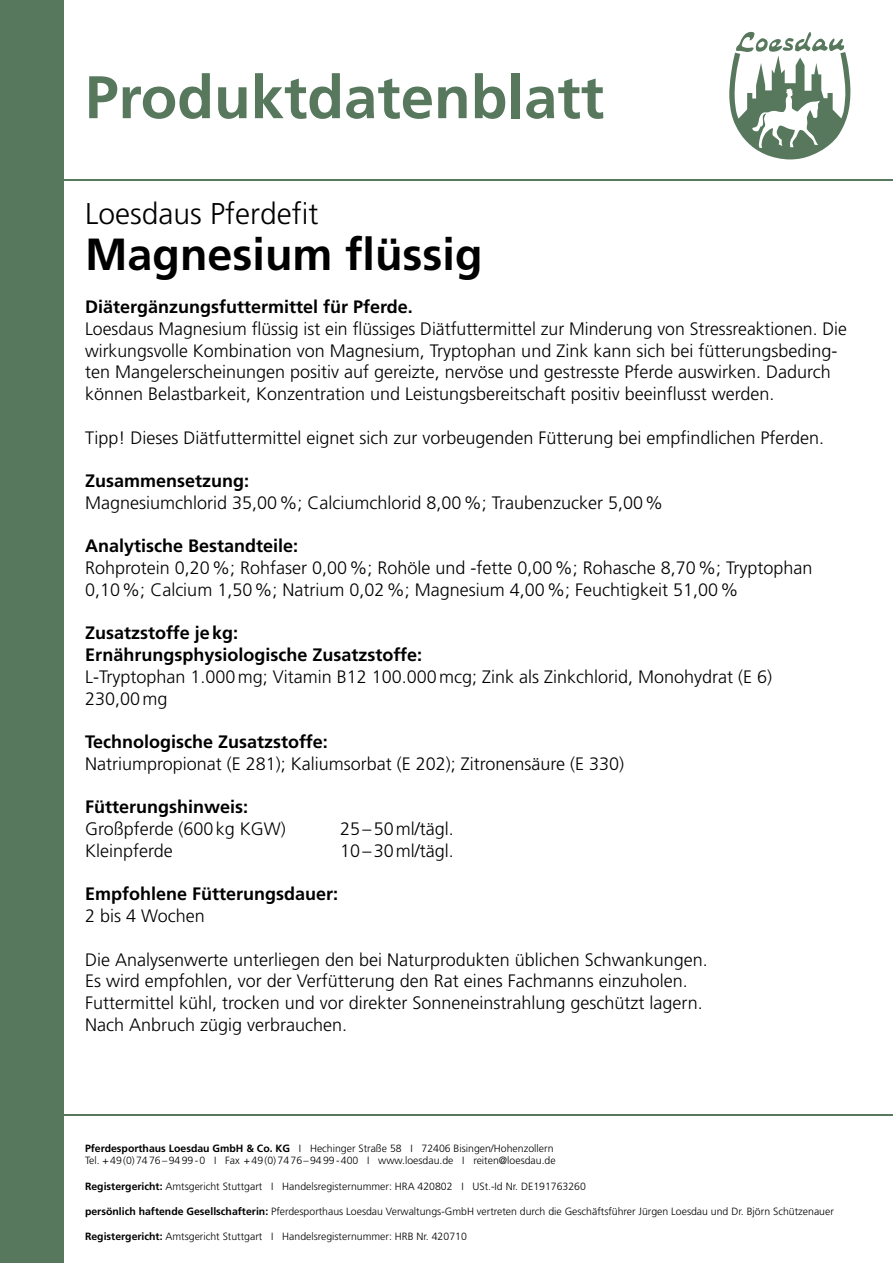
<style>
.page{position:relative;width:893px;height:1263px;background:#fff}
.page>*{position:absolute;margin:0;border:0;box-sizing:border-box;transform-origin:0 0}
.t1{font:700 60px "Frutiger LT Std";color:#57785d}
.t2{font:700 45px "Frutiger LT Std";color:#000}
.t3{font:300 30px "Frutiger LT Std";color:#000}
.t4{font:300 18px/21.8px "Frutiger LT Std";color:#000}
.t5{font:700 18px/21.8px "Frutiger LT Std";color:#000}
.t6{font:300 10.5px/12.6px "Frutiger LT Std";color:#000}
.s1{font-weight:700}
</style>
<div class="page">
<svg style="left:729px;top:31px;width:122px;height:128px"></svg>
<hr style="left:0;top:180px;width:893px;height:1px;background:#57785d">
<hr style="left:0;top:1114px;width:893px;height:1px;background:#57785d">
<div style="left:0;top:0;width:64px;height:1263px;background:#57785d"></div>
<h1 class="t1" style="left:85px;top:62px;width:521px">Produktdatenblatt</h1>
<h3 class="t3" style="left:85px;top:197px;width:235px">Loesdaus Pferdefit</h3>
<h2 class="t2" style="left:85px;top:227px;width:399px">Magnesium flüssig</h2>
<p class="t5" style="left:85px;top:296px;width:329px">Diätergänzungsfuttermittel für Pferde.</p>
<p class="t4" style="left:85px;top:318px;width:763px">Loesdaus Magnesium flüssig ist ein flüssiges Diätfuttermittel zur Minderung von Stressreaktionen. Die wirkungsvolle Kombination von Magnesium, Tryptophan und Zink kann sich bei fütterungsbeding&shy;ten Mangelerscheinungen positiv auf gereizte, nervöse und gestresste Pferde auswirken. Dadurch können Belastbarkeit, Konzentration und Leistungsbereitschaft positiv beeinflusst werden.</p>
<p class="t4" style="left:85px;top:427px;width:741px">Tipp! Dieses Diätfuttermittel eignet sich zur vorbeugenden Fütterung bei empfindlichen Pferden.</p>
<p class="t5" style="left:85px;top:470px;width:166px">Zusammensetzung:</p>
<p class="t4" style="left:85px;top:492px;width:580px">Magnesiumchlorid 35,00%; Calciumchlorid 8,00%; Traubenzucker 5,00%</p>
<p class="t5" style="left:85px;top:535px;width:215px">Analytische Bestandteile:</p>
<p class="t4" style="left:85px;top:557px;width:729px">Rohprotein 0,20%; Rohfaser 0,00%; Rohöle und -fette 0,00%; Rohasche 8,70%; Tryptophan<br>0,10%; Calcium 1,50%; Natrium 0,02%; Magnesium 4,00%; Feuchtigkeit 51,00%</p>
<p class="t5" style="left:85px;top:622px;width:339px">Zusatzstoffe jekg:<br>Ernährungsphysiologische Zusatzstoffe:</p>
<p class="t4" style="left:85px;top:666px;width:689px">L-Tryptophan 1.000mg; Vitamin B12 100.000mcg; Zink als Zinkchlorid, Monohydrat (E 6)<br>230,00mg</p>
<p class="t5" style="left:85px;top:731px;width:244px">Technologische Zusatzstoffe:</p>
<p class="t4" style="left:85px;top:753px;width:541px">Natriumpropionat (E 281); Kaliumsorbat (E 202); Zitronensäure (E 330)</p>
<p class="t5" style="left:85px;top:796px;width:165px">Fütterungshinweis:</p>
<p class="t4" style="left:85px;top:818px;width:202px">Großpferde (600kg KGW)</p>
<p class="t4" style="left:340px;top:818px;width:115px">25–50ml/tägl.</p>
<p class="t4" style="left:85px;top:840px;width:89px">Kleinpferde</p>
<p class="t4" style="left:340px;top:840px;width:115px">10–30ml/tägl.</p>
<p class="t5" style="left:85px;top:883px;width:255px">Empfohlene Fütterungsdauer:</p>
<p class="t4" style="left:85px;top:905px;width:121px">2 bis 4 Wochen</p>
<p class="t4" style="left:85px;top:949px;width:624px">Die Analysenwerte unterliegen den bei Naturprodukten üblichen Schwankungen.<br>Es wird empfohlen, vor der Verfütterung den Rat eines Fachmanns einzuholen.<br>Futtermittel kühl, trocken und vor direkter Sonneneinstrahlung geschützt lagern.<br>Nach Anbruch zügig verbrauchen.</p>
<p class="t6" style="left:85px;top:1142px;width:472px"><span class="s1">Pferdesporthaus Loesdau GmbH &amp; Co. KG</span> I Hechinger Straße 58 I 72406 Bisingen/Hohenzollern<br>Tel. +49(0)7476–9499-0 I Fax +49(0)7476–9499-400 I www.loesdau.de I reiten@loesdau.de</p>
<p class="t6" style="left:85px;top:1180px;width:502px"><span class="s1">Registergericht:</span> Amtsgericht Stuttgart I Handelsregisternummer: HRA 420802 I USt.-Id Nr. DE191763260</p>
<p class="t6" style="left:85px;top:1205px;width:750px"><span class="s1">persönlich haftende Gesellschafterin:</span> Pferdesporthaus Loesdau Verwaltungs-GmbH vertreten durch die Geschäftsführer Jürgen Loesdau und Dr. Björn Schützenauer</p>
<p class="t6" style="left:85px;top:1230px;width:383px"><span class="s1">Registergericht:</span> Amtsgericht Stuttgart I Handelsregisternummer: HRB Nr. 420710</p>
</div>
